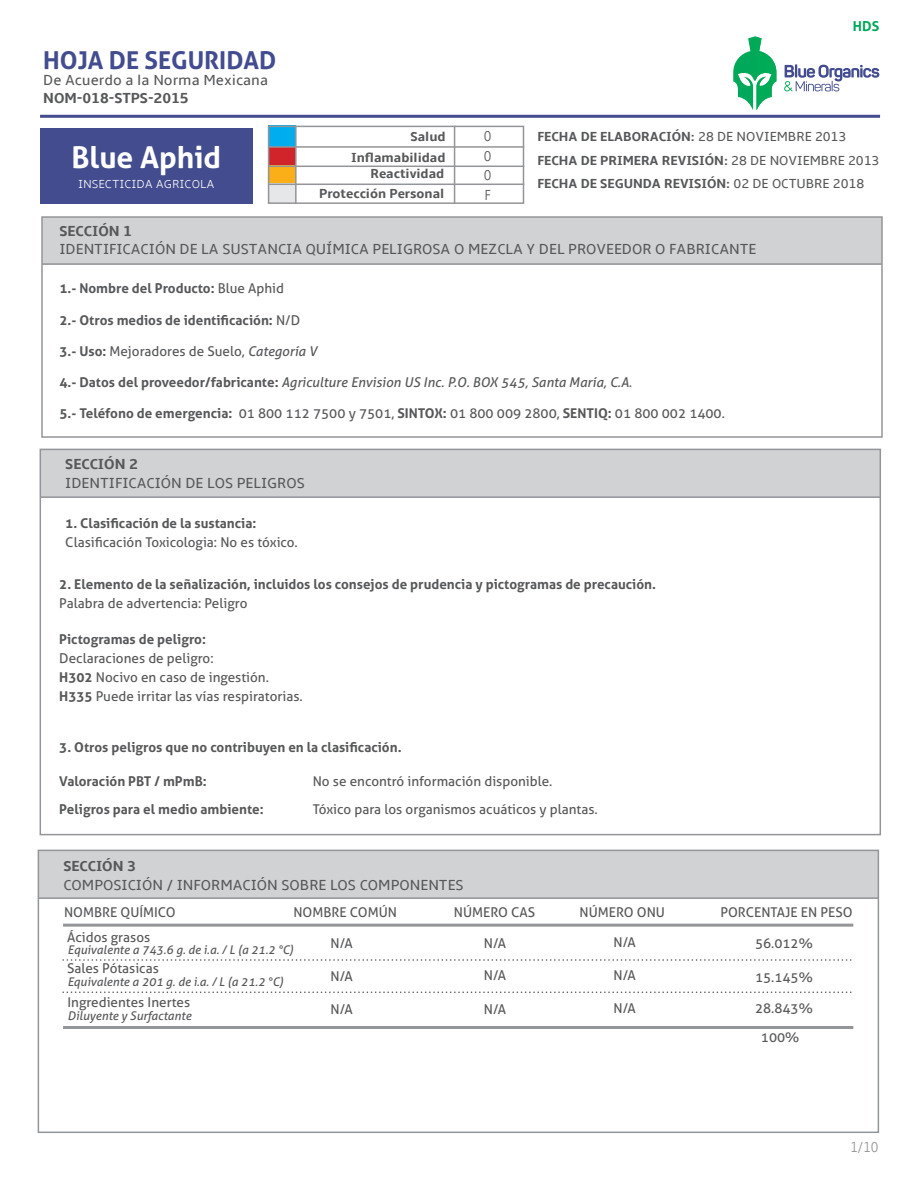
<style>
.page{position:relative;width:918px;height:1188px;background:#fff}
.page>*{position:absolute;margin:0;border:0;box-sizing:border-box;transform-origin:0 0}
.t1{font:700 30px "Aller";color:#fff}
.t2{font:700 24.6px "Aller";color:#434c8e}
.t3{font:15px "Amble";color:#57585a}
.t4{font:700 15px "Amble";color:#57585a}
.t5{font:300 condensed 15px/19.5px "Amble";color:#57585a;text-align:justify}
.t6{font:300 condensed 15px "Amble";color:#939598}
.t7{font:700 13.65px "Aller";color:#00a859}
.t8{font:13.5px/19.2px "Aller";color:#57585a}
.t9{font:700 13.5px/28px "Aller";color:#57585a}
.t10{font:700 13.5px/23.4px "Amble";color:#57585a}
.t11{font:italic 13.5px "Aller";color:#57585a}
.t12{font:italic 12px "Aller";color:#57585a}
.t13{font:300 12px "Amble";color:#fff}
.s1{font-weight:400}
.s2{font-weight:700}
.s3{font-style:italic}
.s4{font-weight:700;font-style:normal}
</style>
<div class="page">
<div style="left:39px;top:851px;width:840px;height:47px;background:#d1d2d4"></div>
<hr style="left:39px;top:897px;width:839px;height:2px;background:#939598">
<hr style="left:63px;top:924px;width:790px;height:3px;background:#939598">
<hr style="left:63px;top:1026px;width:790px;height:3px;background:#939598">
<svg style="left:63px;top:959px;width:789px;height:2px"></svg>
<svg style="left:63px;top:992px;width:789px;height:1px"></svg>
<div style="left:38px;top:850px;width:841px;height:283px;border:2px solid #939598"></div>
<hr style="left:40px;top:115px;width:840px;height:3px;background:#434c8e">
<div style="left:268px;top:126px;width:28px;height:21px;background:#00aeef"></div>
<div style="left:268px;top:147px;width:28px;height:20px;background:#d1232a"></div>
<div style="left:268px;top:165px;width:28px;height:20px;background:#faaf18"></div>
<div style="left:268px;top:184px;width:28px;height:19px;background:#e6e7e9"></div>
<div style="left:268px;top:126px;width:256px;height:78px;border:2px solid #939598"></div>
<hr style="left:454px;top:126px;width:1px;height:78px;background:#939598">
<hr style="left:268px;top:146px;width:256px;height:2px;background:#939598">
<hr style="left:268px;top:166px;width:256px;height:1px;background:#939598">
<hr style="left:268px;top:184px;width:256px;height:1px;background:#939598">
<div style="left:40px;top:128px;width:213px;height:76px;background:#434c8e"></div>
<hr style="left:295px;top:126px;width:2px;height:78px;background:#939598">
<div style="left:41px;top:450px;width:840px;height:47px;background:#d1d2d4"></div>
<div style="left:40px;top:449px;width:841px;height:386px;border:2px solid #939598"></div>
<hr style="left:40px;top:496px;width:840px;height:2px;background:#939598">
<svg style="left:784px;top:64px;width:95px;height:27px"></svg>
<svg style="left:733px;top:36px;width:43px;height:74px"></svg>
<div style="left:42px;top:217px;width:840px;height:47px;background:#d1d2d4"></div>
<div style="left:41px;top:216px;width:842px;height:222px;border:2px solid #939598"></div>
<hr style="left:42px;top:263px;width:840px;height:2px;background:#939598">
<h2 class="t2" style="left:43px;top:45px;width:235px">HOJA DE SEGURIDAD</h2>
<p class="t3" style="left:43px;top:71px;width:226px">De Acuerdo a la Norma Mexicana</p>
<p class="t4" style="left:43px;top:89px;width:147px">NOM-018-STPS-2015</p>
<h1 class="t1" style="left:72px;top:139px;width:151px">Blue Aphid</h1>
<p class="t13" style="left:78px;top:177px;width:138px">INSECTICIDA AGRICOLA</p>
<p class="t4" style="left:59px;top:223px;width:74px">SECCIÓN 1</p>
<p class="t10" style="left:411px;top:125px;width:37px">Salud</p>
<p class="t10" style="left:319px;top:164px;width:127px;line-height:19.8px;text-align:right">Reactividad<br>Protección Personal</p>
<p class="t10" style="left:351px;top:146px;width:96px">Inflamabilidad</p>
<p class="t5" style="left:484px;top:127px;width:9px">0<br>0<br>0<br>F</p>
<p class="t7" style="left:853px;top:18px;width:28px">HDS</p>
<p class="t10" style="left:538px;top:125px;width:343px">FECHA DE ELABORACIÓN: <span class="s1">28 DE NOVIEMBRE 2013<br></span>FECHA DE PRIMERA REVISIÓN: <span class="s1">28 DE NOVIEMBRE 2013<br></span>FECHA DE SEGUNDA REVISIÓN: <span class="s1">02 DE OCTUBRE 2018</span></p>
<p class="t3" style="left:59px;top:241px;width:698px">IDENTIFICACIÓN DE LA SUSTANCIA QUÍMICA PELIGROSA O MEZCLA Y DEL PROVEEDOR O FABRICANTE</p>
<p class="t9" style="left:59px;top:274px;width:226px">1.- Nombre del Producto: <span class="s1">Blue Aphid</span></p>
<p class="t9" style="left:59px;top:306px;width:242px">2.- Otros medios de identificación: <span class="s1">N/D</span></p>
<p class="t8" style="left:59px;top:341px;width:259px"><span class="s2">3.- Uso:</span> Mejoradores de Suelo, <span class="s3">Categoría V</span></p>
<p class="t11" style="left:59px;top:374px;width:574px"><span class="s4">4.- Datos del proveedor/fabricante:</span> Agriculture Envision US Inc. P.O. BOX 545, Santa María, C.A.</p>
<p class="t8" style="left:59px;top:404px;width:667px"><span class="s2">5.- Teléfono de emergencia:</span> 01 800 112 7500 y 7501, <span class="s2">SINTOX:</span> 01 800 009 2800, <span class="s2">SENTIQ:</span> 01 800 002 1400.</p>
<p class="t4" style="left:65px;top:455px;width:74px">SECCIÓN 2</p>
<p class="t3" style="left:65px;top:474px;width:241px">IDENTIFICACIÓN DE LOS PELIGROS</p>
<p class="t9" style="left:65px;top:509px;width:193px">1. Clasificación de la sustancia:</p>
<p class="t8" style="left:65px;top:532px;width:234px">Clasificación Toxicologia: No es tóxico.</p>
<p class="t9" style="left:59px;top:570px;width:598px">2. Elemento de la señalización, incluidos los consejos de prudencia y pictogramas de precaución.</p>
<p class="t8" style="left:59px;top:594px;width:190px">Palabra de advertencia: Peligro</p>
<p class="t9" style="left:59px;top:625px;width:148px">Pictogramas de peligro:</p>
<p class="t8" style="left:59px;top:648px;width:245px">Declaraciones de peligro:<br><span class="s2">H302</span> Nocivo en caso de ingestión.<br><span class="s2">H335</span> Puede irritar las vías respiratorias.</p>
<p class="t9" style="left:59px;top:733px;width:344px">3. Otros peligros que no contribuyen en la clasificación.</p>
<p class="t9" style="left:59px;top:767px;width:206px">Valoración PBT / mPmB:<br>Peligros para el medio ambiente:</p>
<p class="t8" style="left:313px;top:767px;width:287px;line-height:28px">No se encontró información disponible.<br>Tóxico para los organismos acuáticos y plantas.</p>
<p class="t4" style="left:63px;top:858px;width:74px">SECCIÓN 3</p>
<p class="t3" style="left:63px;top:877px;width:402px">COMPOSICIÓN / INFORMACIÓN SOBRE LOS COMPONENTES</p>
<p class="t8" style="left:64px;top:902px;width:113px">NOMBRE QUÍMICO</p>
<p class="t8" style="left:293px;top:902px;width:105px">NOMBRE COMÚN</p>
<p class="t8" style="left:454px;top:902px;width:83px">NÚMERO CAS</p>
<p class="t8" style="left:580px;top:902px;width:87px">NÚMERO ONU</p>
<p class="t8" style="left:67px;top:927px;width:85px">Ácidos grasos</p>
<p class="t8" style="left:67px;top:959px;width:93px">Sales Pótasicas</p>
<p class="t8" style="left:67px;top:992px;width:124px">Ingredientes Inertes</p>
<p class="t12" style="left:68px;top:942px;width:228px">Equivalente a 743.6 g. de i.a. / L (a 21.2 °C)</p>
<p class="t12" style="left:67px;top:974px;width:218px">Equivalente a 201 g. de i.a. / L (a 21.2 °C)</p>
<p class="t12" style="left:68px;top:1009px;width:125px">Diluyente y Surfactante</p>
<p class="t8" style="left:330px;top:934px;width:24px">N/A</p>
<p class="t8" style="left:330px;top:966px;width:24px">N/A</p>
<p class="t8" style="left:330px;top:1000px;width:24px">N/A</p>
<p class="t8" style="left:484px;top:933px;width:24px">N/A</p>
<p class="t8" style="left:484px;top:966px;width:24px">N/A</p>
<p class="t8" style="left:484px;top:999px;width:24px">N/A</p>
<p class="t8" style="left:614px;top:933px;width:24px">N/A</p>
<p class="t8" style="left:614px;top:965px;width:24px">N/A</p>
<p class="t8" style="left:614px;top:999px;width:24px">N/A</p>
<p class="t8" style="left:720px;top:902px;width:134px">PORCENTAJE EN PESO</p>
<p class="t8" style="left:755px;top:934px;width:59px">56.012%</p>
<p class="t8" style="left:755px;top:968px;width:59px">15.145%</p>
<p class="t8" style="left:755px;top:999px;width:59px">28.843%</p>
<p class="t8" style="left:761px;top:1028px;width:40px">100%</p>
<p class="t6" style="left:850px;top:1138px;width:30px">1/10</p>
</div>
